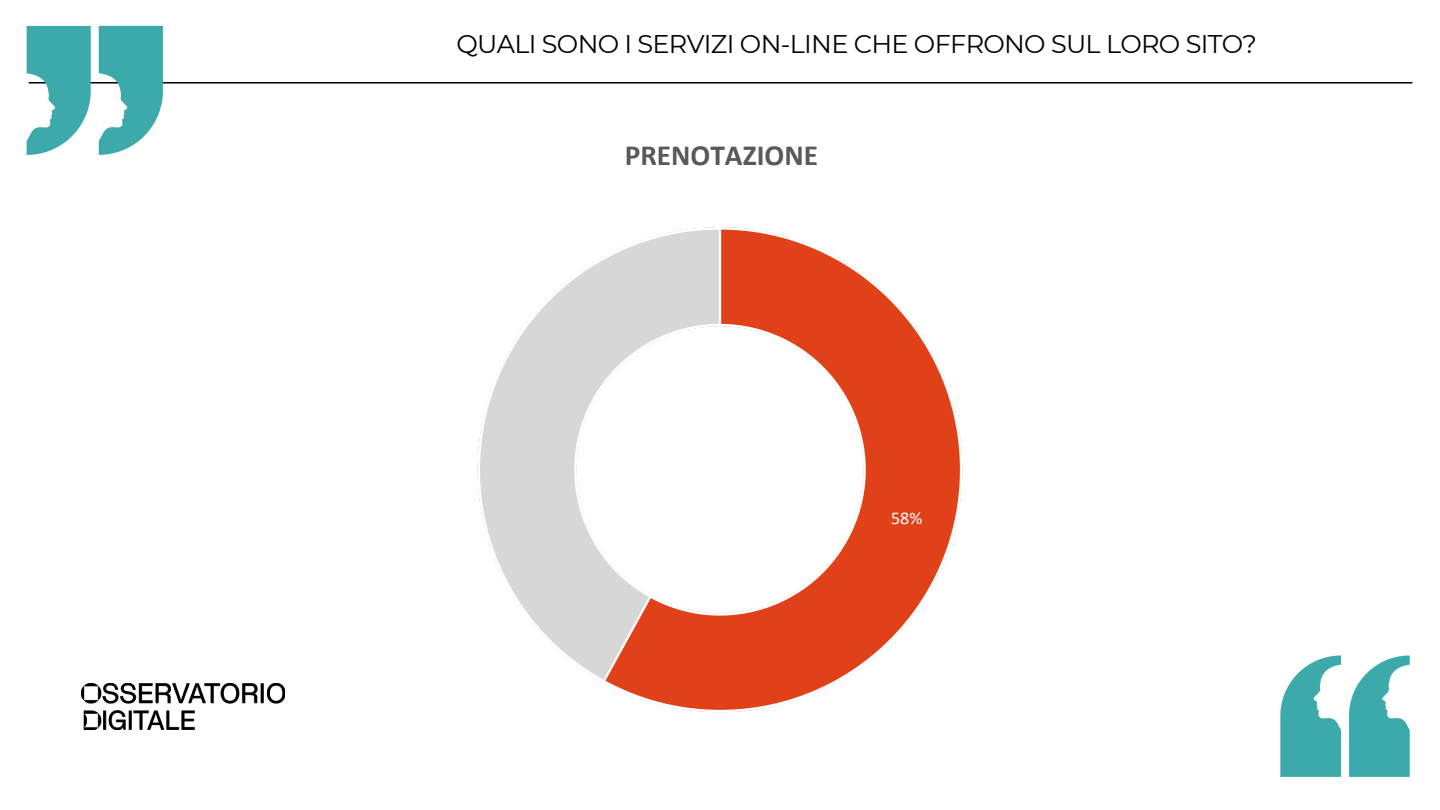
<style>
.page{position:relative;width:1440px;height:810px;background:#fff}
.page>*{position:absolute;margin:0;border:0;box-sizing:border-box;transform-origin:0 0}
.t1{font:700 29.3px "Calibri";color:#595959}
.t2{font:25.6px "Montserrat";letter-spacing:-.025em;color:#000}
.t3{font:18px "Calibri";color:#fff}
</style>
<div class="page">
<img style="left:81px;top:683px;width:204px;height:46px">
<img style="left:182px;top:82px;width:1231px;height:2px">
<img style="left:477px;top:227px;width:486px;height:486px">
<img style="left:26px;top:25px;width:156px;height:130px">
<img style="left:1280px;top:655px;width:130px;height:122px">
<p class="t2" style="left:457px;top:29px;width:802px">QUALI SONO I SERVIZI ON-LINE CHE OFFRONO SUL LORO SITO?</p>
<p class="t1" style="left:625px;top:143px;width:195px">PRENOTAZIONE</p>
<h2 class="t3" style="left:891px;top:510px;width:33px">58%</h2>
</div>
